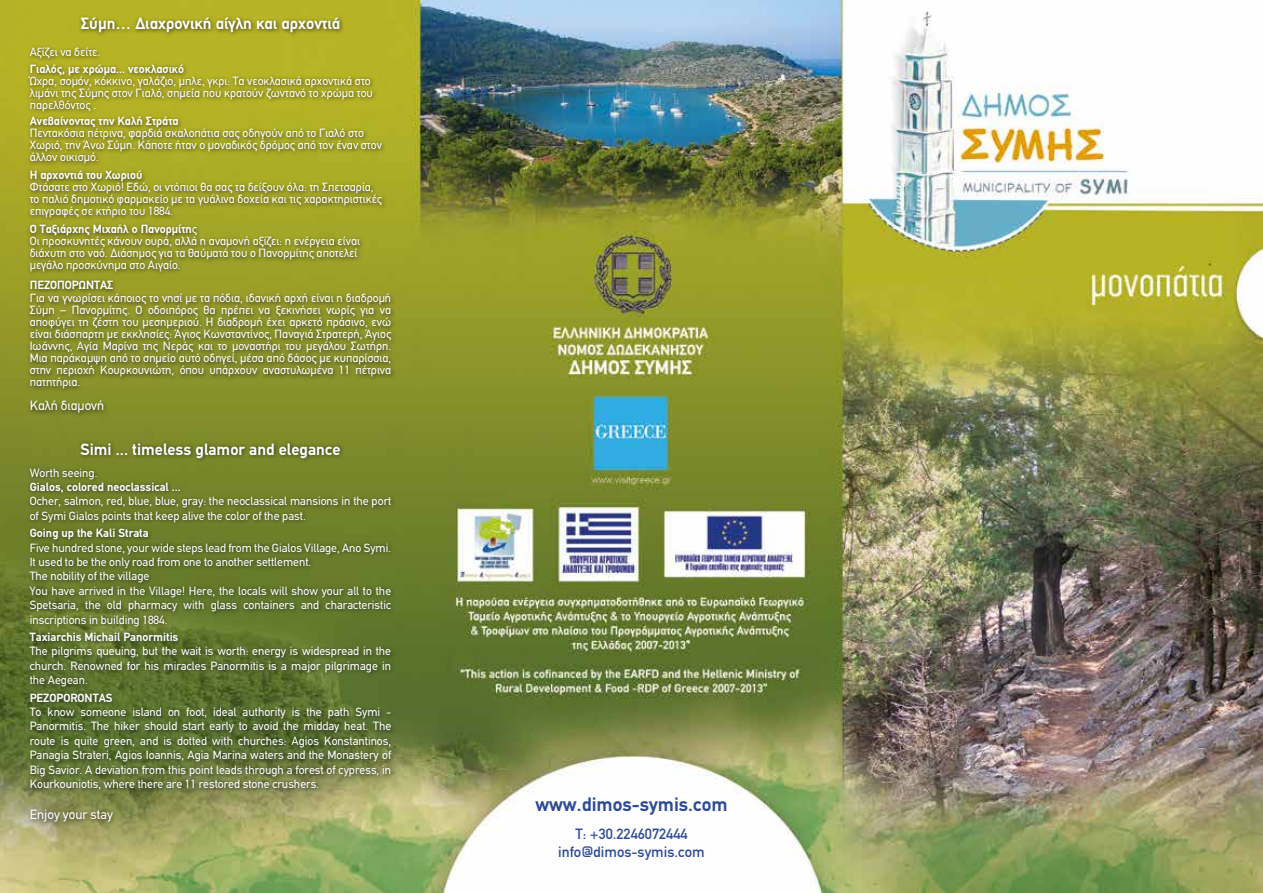
<style>
.page{position:relative;width:1263px;height:893px;background:#fff}
.page>*{position:absolute;margin:0;border:0;box-sizing:border-box;transform-origin:0 0}
.t1{font:700 19.5px "PF Din Text";color:#2c4a99}
.t2{font:700 16.5px "PF Din Text";color:#fff}
.t3{font:500 15px/18px "PF Din Text";color:#2c4a99;text-align:center}
.t4{font:13.5px "PF Din Text";color:#fff}
.t5{font:12px/12px "PF Din Text";color:#fff}
.t6{font:700 12px "PF Din Text";color:#fff}
.s1{font-weight:700}
</style>
<div class="page">
<img style="left:0;top:0;width:1263px;height:893px">
<div style="left:26px;top:15px;width:370px;height:404px;background:#1d1d1b;opacity:.75"></div>
<div style="left:27px;top:440px;width:370px;height:387px;background:#1d1d1b;opacity:.75"></div>
<h2 class="t2" style="left:81px;top:14px;width:261px">Σύμη… Διαχρονική αίγλη και αρχοντιά</h2>
<p class="t5" style="left:30px;top:46px;width:72px">Αξίζει να δείτε.</p>
<p class="t6" style="left:30px;top:62px;width:156px">Γιαλός, με χρώμα... νεοκλασικό</p>
<p class="t5" style="left:30px;top:75px;width:345px">Ώχρα, σομόν, κόκκινο, γαλάζιο, μπλε, γκρι: Τα νεοκλασικά αρχοντικά στο λιμάνι της Σύμης στον Γιαλό, σημεία που κρατούν ζωντανό το χρώμα του παρελθόντος .</p>
<p class="t6" style="left:30px;top:114px;width:150px">Ανεβαίνοντας την Καλή Στράτα</p>
<p class="t5" style="left:30px;top:127px;width:354px">Πεντακόσια πέτρινα, φαρδιά σκαλοπάτια σας οδηγούν από το Γιαλό στο<br>Χωριό, την Άνω Σύμη. Κάποτε ήταν ο μοναδικός δρόμος από τον έναν στον άλλον οικισμό.</p>
<p class="t6" style="left:30px;top:168px;width:114px">Η αρχοντιά του Χωριού</p>
<p class="t5" style="left:30px;top:181px;width:354px">Φτάσατε στο Χωριό! Εδώ, οι ντόπιοι θα σας τα δείξουν όλα: τη Σπετσαρία, το παλιό δημοτικό φαρμακείο με τα γυάλινα δοχεία και τις χαρακτηριστικές επιγραφές σε κτήριο του 1884.</p>
<p class="t5" style="left:30px;top:223px;width:332px"><span class="s1">Ο Ταξιάρχης Μιχαήλ ο Πανορμίτη</span>ς<br>Οι προσκυνητές κάνουν ουρά, αλλά η αναμονή αξίζει: η ενέργεια είναι διάχυτη στο ναό. Διάσημος για τα θαύματά του ο Πανορμίτης αποτελεί μεγάλο προσκύνημα στο Αιγαίο.</p>
<p class="t6" style="left:30px;top:278px;width:85px">ΠΕΖΟΠΟΡΩΝΤΑΣ</p>
<p class="t5" style="left:30px;top:292px;width:363px;text-align:justify">Για να γνωρίσει κάποιος το νησί με τα πόδια, ιδανική αρχή είναι η διαδρομή Σύμη – Πανορμίτης. Ο οδοιπόρος θα πρέπει να ξεκινήσει νωρίς για να αποφύγει τη ζέστη του μεσημεριού. Η διαδρομή έχει αρκετό πράσινο, ενώ είναι διάσπαρτη με εκκλησίες: Άγιος Κωνσταντίνος, Παναγιά Στρατερή, Άγιος Ιωάννης, Αγία Μαρίνα της Νεράς και το μοναστήρι του μεγάλου Σωτήρη.<br>Μια παράκαμψη από το σημείο αυτό οδηγεί, μέσα από δάσος με κυπαρίσσια, στην περιοχή Κουρκουνιώτη, όπου υπάρχουν αναστυλωμένα 11 πέτρινα πατητήρια.</p>
<p class="t4" style="left:30px;top:398px;width:76px">Καλή διαμονή</p>
<h2 class="t2" style="left:80px;top:439px;width:262px">Simi ... timeless glamor and elegance</h2>
<p class="t5" style="left:30px;top:466px;width:69px">Worth seeing.</p>
<p class="t6" style="left:30px;top:480px;width:153px">Gialos, colored neoclassical ...</p>
<p class="t5" style="left:30px;top:494px;width:363px;line-height:14.4px">Ocher, salmon, red, blue, blue, gray: the neoclassical mansions in the port of Symi Gialos points that keep alive the color of the past.</p>
<p class="t6" style="left:30px;top:526px;width:120px">Going up the Kali Strata</p>
<p class="t5" style="left:30px;top:540px;width:363px;line-height:14.4px">Five hundred stone, your wide steps lead from the Gialos Village, Ano Symi.<br>It used to be the only road from one to another settlement.<br>The nobility of the village<br>You have arrived in the Village! Here, the locals will show your all to the Spetsaria, the old pharmacy with glass containers and characteristic inscriptions in building 1884.</p>
<p class="t6" style="left:30px;top:630px;width:150px">Taxiarchis Michail Panormitis</p>
<p class="t5" style="left:30px;top:644px;width:363px;line-height:14.4px;text-align:justify">The pilgrims queuing, but the wait is worth: energy is widespread in the church. Renowned for his miracles Panormitis is a major pilgrimage in the Aegean.</p>
<p class="t6" style="left:30px;top:690px;width:84px">PEZOPORONTAS</p>
<p class="t5" style="left:30px;top:705px;width:363px;line-height:14.4px;text-align:justify">To know someone island on foot, ideal authority is the path Symi - Panormitis. The hiker should start early to avoid the midday heat. The route is quite green, and is dotted with churches: Agios Konstantinos, Panagia Strateri, Agios Ioannis, Agia Marina waters and the Monastery of Big Savior. A deviation from this point leads through a forest of cypress, in Kourkouniotis, where there are 11 restored stone crushers.</p>
<p class="t4" style="left:30px;top:806px;width:85px">Enjoy your stay</p>
<h1 class="t1" style="left:535px;top:793px;width:194px">www.dimos-symis.com</h1>
<p class="t3" style="left:558px;top:825px;width:148px">T: +30.2246072444 info@dimos-symis.com</p>
</div>
